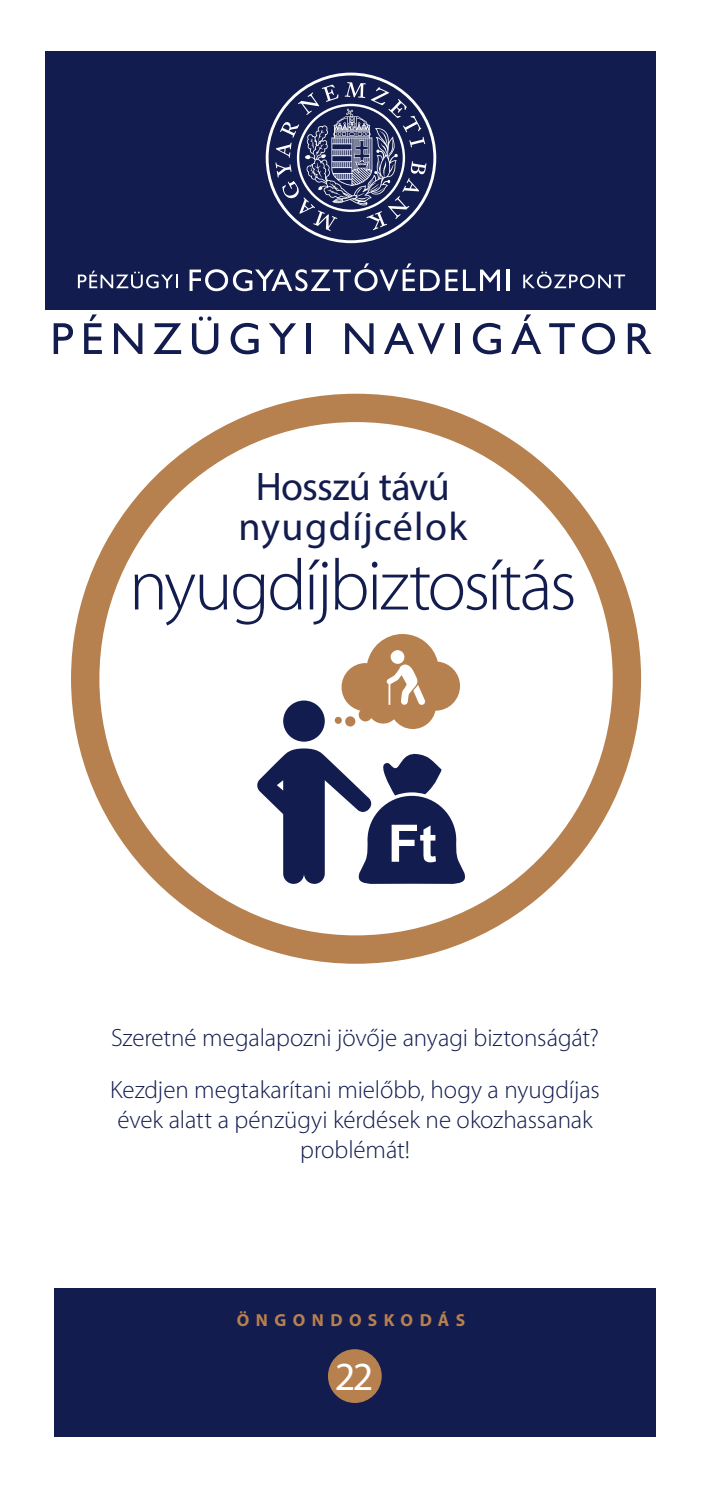
<style>
.page{position:relative;width:702px;height:1489px;background:#fff}
.page>*{position:absolute;margin:0;border:0;box-sizing:border-box;transform-origin:0 0}
.t1{font:300 72.5px "Myriad Pro";letter-spacing:-.035em;color:#131c4e}
.t2{font:40px/40px "Myriad Pro";letter-spacing:.02em;color:#131c4e;text-align:center}
.t3{font:40px "Myriad Pro";color:#fff}
.t4{font:300 25px/51.2px "Myriad Pro";letter-spacing:-.005em;color:#131c4e}
.t5{font:700 17.5px "Myriad Pro";letter-spacing:.37em;color:#b7814f}
</style>
<div class="page">
<div style="left:45px;top:52px;width:611px;height:258px;background:#131c4e"></div>
<svg style="left:78px;top:271px;width:100px;height:17px"></svg>
<svg style="left:189px;top:263px;width:311px;height:28px"></svg>
<hr style="left:506px;top:269px;width:3px;height:22px;background:#fff">
<svg style="left:523px;top:271px;width:102px;height:17px"></svg>
<svg style="left:54px;top:323px;width:19px;height:31px"></svg>
<svg style="left:84px;top:314px;width:18px;height:40px"></svg>
<svg style="left:114px;top:323px;width:28px;height:31px"></svg>
<svg style="left:153px;top:323px;width:28px;height:31px"></svg>
<svg style="left:192px;top:316px;width:26px;height:38px"></svg>
<svg style="left:230px;top:323px;width:28px;height:31px"></svg>
<svg style="left:269px;top:323px;width:27px;height:31px"></svg>
<hr style="left:307px;top:323px;width:4px;height:31px;background:#131c4e">
<svg style="left:345px;top:323px;width:28px;height:31px"></svg>
<svg style="left:384px;top:323px;width:61px;height:31px"></svg>
<div style="left:455px;top:323px;width:5px;height:31px;background:#131c4e"></div>
<svg style="left:473px;top:323px;width:28px;height:31px"></svg>
<svg style="left:511px;top:314px;width:30px;height:40px"></svg>
<svg style="left:549px;top:323px;width:26px;height:31px"></svg>
<svg style="left:582px;top:323px;width:33px;height:31px"></svg>
<svg style="left:627px;top:323px;width:24px;height:31px"></svg>
<div style="left:54px;top:1288px;width:601px;height:148px;background:#131c4e"></div>
<div style="left:328px;top:1348px;width:54px;height:54px;background:#b7814f;border-radius:50%"></div>
<svg style="left:266px;top:73px;width:170px;height:170px"></svg>
<div style="left:71px;top:394px;width:570px;height:569px;border:28px solid #b7814f;border-radius:50%"></div>
<div style="left:283px;top:700px;width:42px;height:41px;background:#131c4e;border-radius:50%"></div>
<div style="left:335px;top:716px;width:7px;height:8px;background:#b7814f;border-radius:50%"></div>
<svg style="left:257px;top:748px;width:208px;height:135px"></svg>
<svg style="left:341px;top:634px;width:119px;height:95px"></svg>
<h2 class="t2" style="left:238px;top:466px;width:230px">Hosszú távú nyugdíjcélok</h2>
<h1 class="t1" style="left:129px;top:545px;width:449px">nyugdíjbiztosítás</h1>
<p class="t4" style="left:110px;top:1012px;width:491px">Szeretné megalapozni jövője anyagi biztonságát?<br>Kezdjen megtakarítani mielőbb, hogy a nyugdíjas</p>
<p class="t4" style="left:117px;top:1104px;width:476px;line-height:30px;text-align:center">évek alatt a pénzügyi kérdések ne okozhassanak problémát!</p>
<p class="t5" style="left:237px;top:1308px;width:230px">ÖNGONDOSKODÁS</p>
<h2 class="t3" style="left:335px;top:1351px;width:40px">22</h2>
</div>
